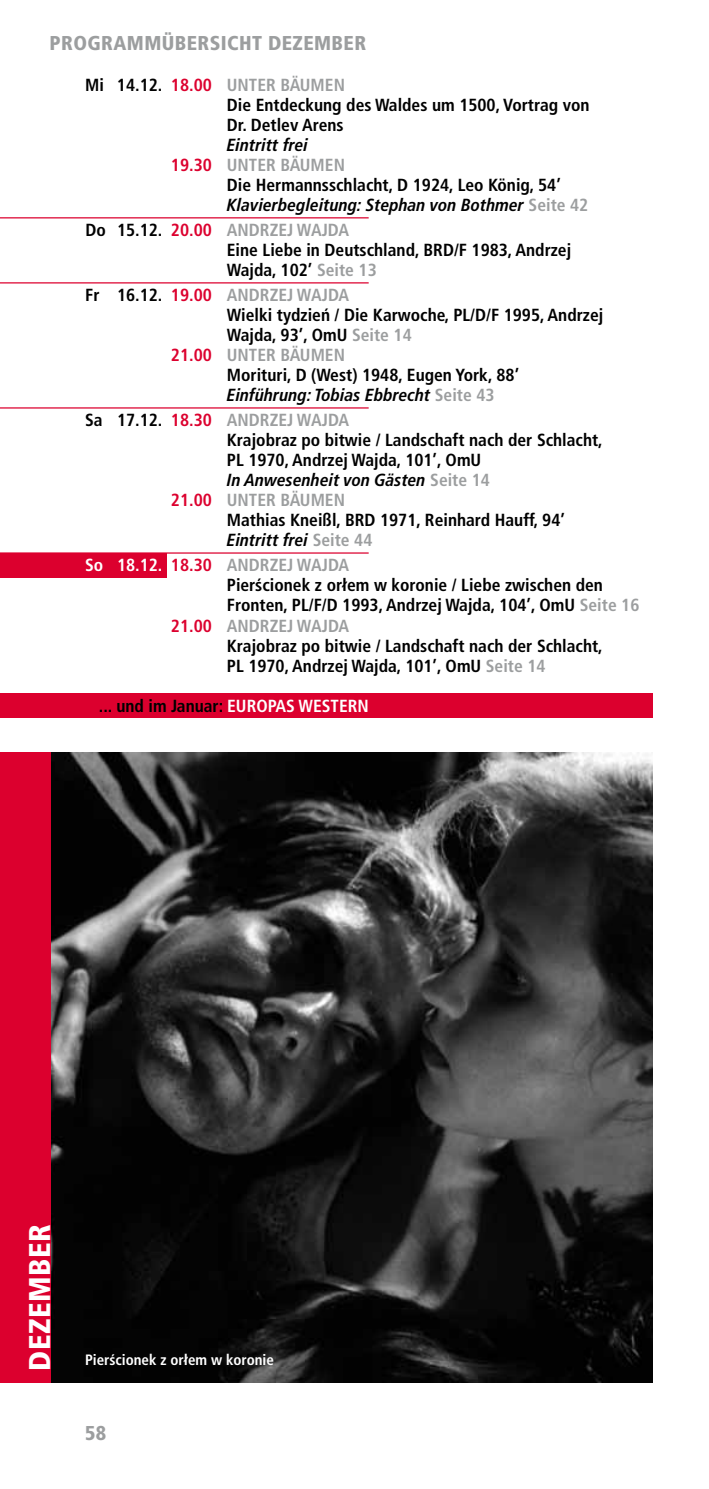
<style>
.page{position:relative;width:709px;height:1489px;background:#fff}
.page>*{position:absolute;margin:0;border:0;box-sizing:border-box;transform-origin:0 0}
.t1{font:900 condensed 30px "Frutiger LT Com";letter-spacing:.02em;color:#fff}
.t2{font:900 condensed 20px "Frutiger LT Com";letter-spacing:.02em;color:#9c9e9f}
.t3{font:700 condensed 17.5px/20px "Frutiger LT Com";color:#000}
.t4{font:700 condensed 17.5px "Frutiger LT Com";color:#9c9e9f}
.t5{font:italic 700 condensed 17.5px "Frutiger LT Com";color:#000}
.t6{font:700 condensed 15px "Frutiger LT Com";color:#fff}
.s1{color:#dc002e}
.s2{color:#9c9e9f}
.s3{font-style:normal;color:#9c9e9f}
.s4{color:#000}
.s5{color:#fff}
</style>
<div class="page">
<img style="left:50px;top:752px;width:602px;height:630px">
<div style="left:0;top:552px;width:167px;height:25px;background:#dc002e"></div>
<div style="left:0;top:693px;width:652px;height:25px;background:#dc002e"></div>
<hr style="left:0;top:217px;width:369px;height:1px;background:#dc002e">
<hr style="left:0;top:282px;width:369px;height:1px;background:#dc002e">
<hr style="left:0;top:407px;width:369px;height:1px;background:#dc002e">
<hr style="left:0;top:552px;width:369px;height:1px;background:#dc002e">
<div style="left:0;top:752px;width:50px;height:630px;background:#dc002e"></div>
<p class="t2" style="left:50px;top:31px;width:27px">PROGRAMM</p>
<p class="t2" style="left:162px;top:31px;width:25px">ÜBERSICHT</p>
<p class="t2" style="left:268px;top:31px;width:27px">DEZEMBER</p>
<p class="t3" style="left:227px;top:75px;width:364px;text-indent:-142px">Mi 14.12. <span class="s1">18.00</span> <span class="s2">UNTER BÄUMEN<br></span>Die Entdeckung des Waldes um 1500, Vortrag von<br>Dr. Detlev Arens</p>
<p class="t5" style="left:227px;top:135px;width:83px">Eintritt frei</p>
<p class="t4" style="left:171px;top:155px;width:175px"><span class="s1">19.30</span> UNTER BÄUMEN</p>
<p class="t3" style="left:227px;top:175px;width:335px">Die Hermannsschlacht, D 1924, Leo König, 54’</p>
<p class="t5" style="left:227px;top:195px;width:363px">Klavierbegleitung: Stephan von Bothmer <span class="s3">Seite 42</span></p>
<p class="t3" style="left:227px;top:220px;width:346px;text-indent:-141px">Do 15.12. <span class="s1">20.00</span> <span class="s2">ANDRZEJ WAJDA<br></span>Eine Liebe in Deutschland, BRD/F 1983, Andrzej<br>Wajda, 102’ <span class="s2">Seite 13</span></p>
<p class="t4" style="left:85px;top:285px;width:265px"><span class="s4">Fr 16.12.</span> <span class="s1">19.00</span> ANDRZEJ WAJDA</p>
<p class="t3" style="left:227px;top:305px;width:378px">Wielki tydzień / Die Karwoche, PL/D/F 1995, Andrzej</p>
<p class="t3" style="left:227px;top:325px;width:186px">Wajda, 93’, OmU <span class="s2">Seite 14</span></p>
<p class="t4" style="left:171px;top:345px;width:175px"><span class="s1">21.00</span> UNTER BÄUMEN</p>
<p class="t3" style="left:227px;top:365px;width:294px">Morituri, D (West) 1948, Eugen York, 88’</p>
<p class="t5" style="left:227px;top:385px;width:269px">Einführung: Tobias Ebbrecht <span class="s3">Seite 43</span></p>
<p class="t4" style="left:85px;top:410px;width:265px"><span class="s4">Sa 17.12.</span> <span class="s1">18.30</span> ANDRZEJ WAJDA</p>
<p class="t3" style="left:227px;top:430px;width:377px">Krajobraz po bitwie / Landschaft nach der Schlacht,</p>
<p class="t3" style="left:227px;top:450px;width:256px">PL 1970, Andrzej Wajda, 101’, OmU</p>
<p class="t5" style="left:227px;top:470px;width:264px">In Anwesenheit von Gästen <span class="s3">Seite 14</span></p>
<p class="t4" style="left:171px;top:490px;width:175px"><span class="s1">21.00</span> UNTER BÄUMEN</p>
<p class="t3" style="left:227px;top:510px;width:339px">Mathias Kneißl, BRD 1971, Reinhard Hauff, 94’</p>
<p class="t5" style="left:227px;top:530px;width:147px">Eintritt frei <span class="s3">Seite 44</span></p>
<p class="t4" style="left:85px;top:555px;width:265px"><span class="s5">So 18.12.</span> <span class="s1">18.30</span> ANDRZEJ WAJDA</p>
<p class="t3" style="left:227px;top:575px;width:377px">Pierścionek z orłem w koronie / Liebe zwischen den</p>
<p class="t3" style="left:227px;top:595px;width:414px">Fronten, PL/F/D 1993, Andrzej Wajda, 104’, OmU <span class="s2">Seite 16</span></p>
<p class="t4" style="left:171px;top:615px;width:180px"><span class="s1">21.00</span> ANDRZEJ WAJDA</p>
<p class="t3" style="left:227px;top:635px;width:377px">Krajobraz po bitwie / Landschaft nach der Schlacht,</p>
<p class="t3" style="left:227px;top:655px;width:320px">PL 1970, Andrzej Wajda, 101’, OmU <span class="s2">Seite 14</span></p>
<p class="t3" style="left:99px;top:695px;width:272px">... und im Januar: <span class="s5">EUROPAS WESTERN</span></p>
<h1 class="t1" style="left:22px;top:1370px;width:149px;rotate:-90deg">DEZEMBER</h1>
<p class="t6" style="left:85px;top:1350px;width:190px">Pierścionek z orłem w koronie</p>
<p class="t2" style="left:85px;top:1420px;width:23px">58</p>
</div>
